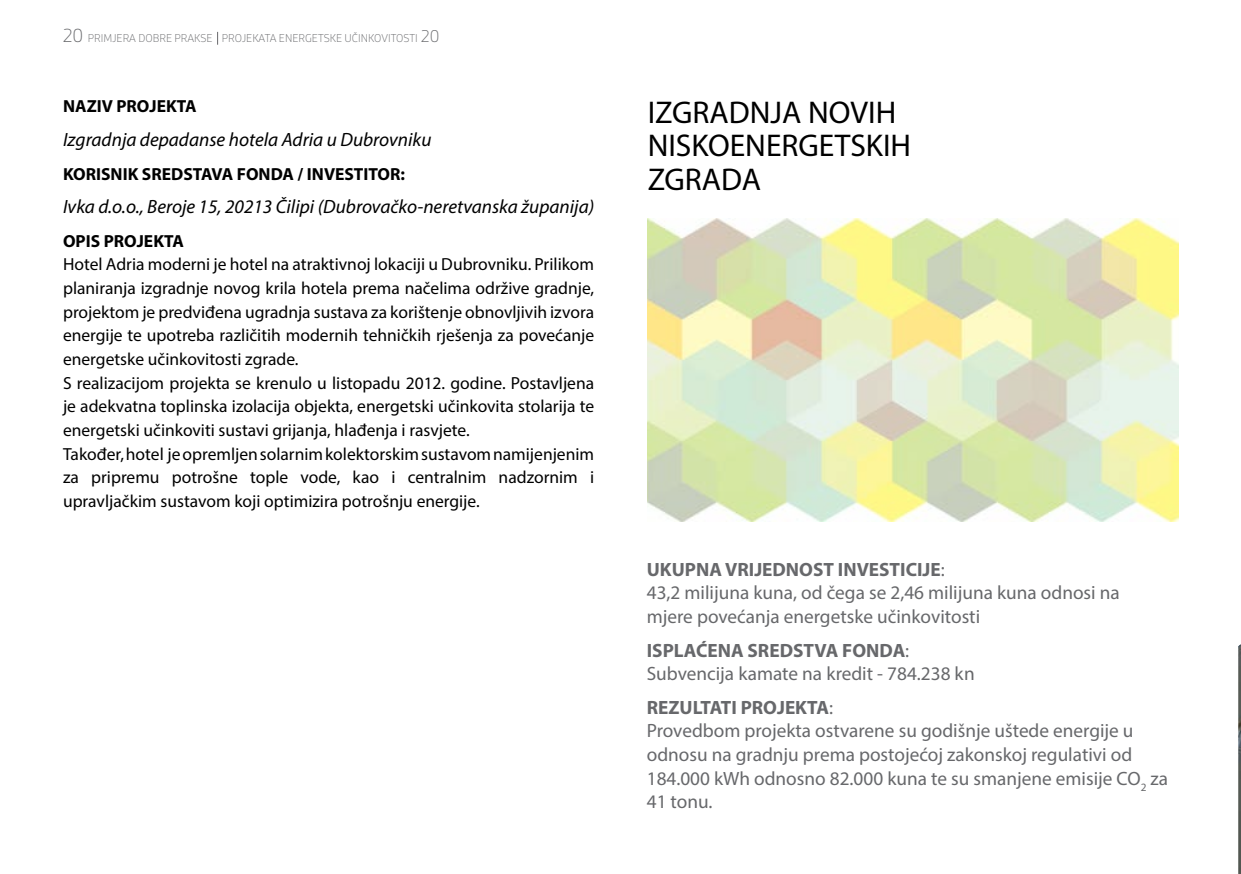
<style>
.page{position:relative;width:1241px;height:874px;background:#fff}
.page>*{position:absolute;margin:0;border:0;box-sizing:border-box;transform-origin:0 0}
.t1{font:31.5px/33.2px "Myriad Pro";color:#000}
.t2{font:19.25px/23.6px "Myriad Pro";color:#67686b}
.t3{font:italic 19.25px "Myriad Pro";color:#000}
.t4{font:17.5px/23.6px "Myriad Pro";color:#000}
.t5{font:700 17.5px "Myriad Pro";color:#000}
.t6{font:300 10.5px "Stobi Sans";color:#67686b}
.s1{font-size:17.5px}
.s2{font-size:15.75px}
.s3{font-weight:700}
</style>
<div class="page">
<svg style="left:217px;top:32px;width:1px;height:13px"></svg>
<svg style="left:1238px;top:645px;width:2px;height:228px"></svg>
<img style="left:647px;top:219px;width:531px;height:302px">
<p class="t6" style="left:63px;top:31px;width:378px"><span class="s1">20</span> PRIMJERA DOBRE PRAKSE PROJEKATA ENERGETSKE UČINKOVITOSTI <span class="s2">20</span></p>
<p class="t5" style="left:63px;top:95px;width:135px">NAZIV PROJEKTA</p>
<p class="t3" style="left:63px;top:128px;width:370px">Izgradnja depadanse hotela Adria u Dubrovniku</p>
<p class="t5" style="left:63px;top:162px;width:343px">KORISNIK SREDSTAVA FONDA / INVESTITOR:</p>
<p class="t3" style="left:63px;top:195px;width:532px">Ivka d.o.o., Beroje 15, 20213 Čilipi (Dubrovačko-neretvanska županija)</p>
<p class="t5" style="left:63px;top:229px;width:122px">OPIS PROJEKTA</p>
<p class="t4" style="left:63px;top:252px;width:532px">Hotel Adria moderni je hotel na atraktivnoj lokaciji u Dubrovniku. Prilikom planiranja izgradnje novog krila hotela prema načelima održive gradnje, projektom je predviđena ugradnja sustava za korištenje obnovljivih izvora energije te upotreba različitih modernih tehničkih rješenja za povećanje energetske učinkovitosti zgrade.<br>S realizacijom projekta se krenulo u listopadu 2012. godine. Postavljena je adekvatna toplinska izolacija objekta, energetski učinkovita stolarija te energetski učinkoviti sustavi grijanja, hlađenja i rasvjete.<br>Također, hotel je opremljen solarnim kolektorskim sustavom namijenjenim za pripremu potrošne tople vode, kao i centralnim nadzornim i upravljačkim sustavom koji optimizira potrošnju energije.</p>
<h1 class="t1" style="left:647px;top:95px;width:265px">IZGRADNJA NOVIH<br>NISKOENERGETSKIH<br>ZGRADA</h1>
<p class="t2" style="left:646px;top:557px;width:474px"><span class="s3">UKUPNA VRIJEDNOST INVESTICIJE</span>:<br>43,2 milijuna kuna, od čega se 2,46 milijuna kuna odnosi na mjere povećanja energetske učinkovitosti</p>
<p class="t2" style="left:646px;top:637px;width:329px"><span class="s3">ISPLAĆENA SREDSTVA FONDA</span>:<br>Subvencija kamate na kredit - 784.238 kn</p>
<p class="t2" style="left:646px;top:695px;width:522px"><span class="s3">REZULTATI PROJEKTA</span>:<br>Provedbom projekta ostvarene su godišnje uštede energije u odnosu na gradnju prema postojećoj zakonskoj regulativi od 184.000 kWh odnosno 82.000 kuna te su smanjene emisije CO<sub>2</sub> za 41 tonu.</p>
</div>
